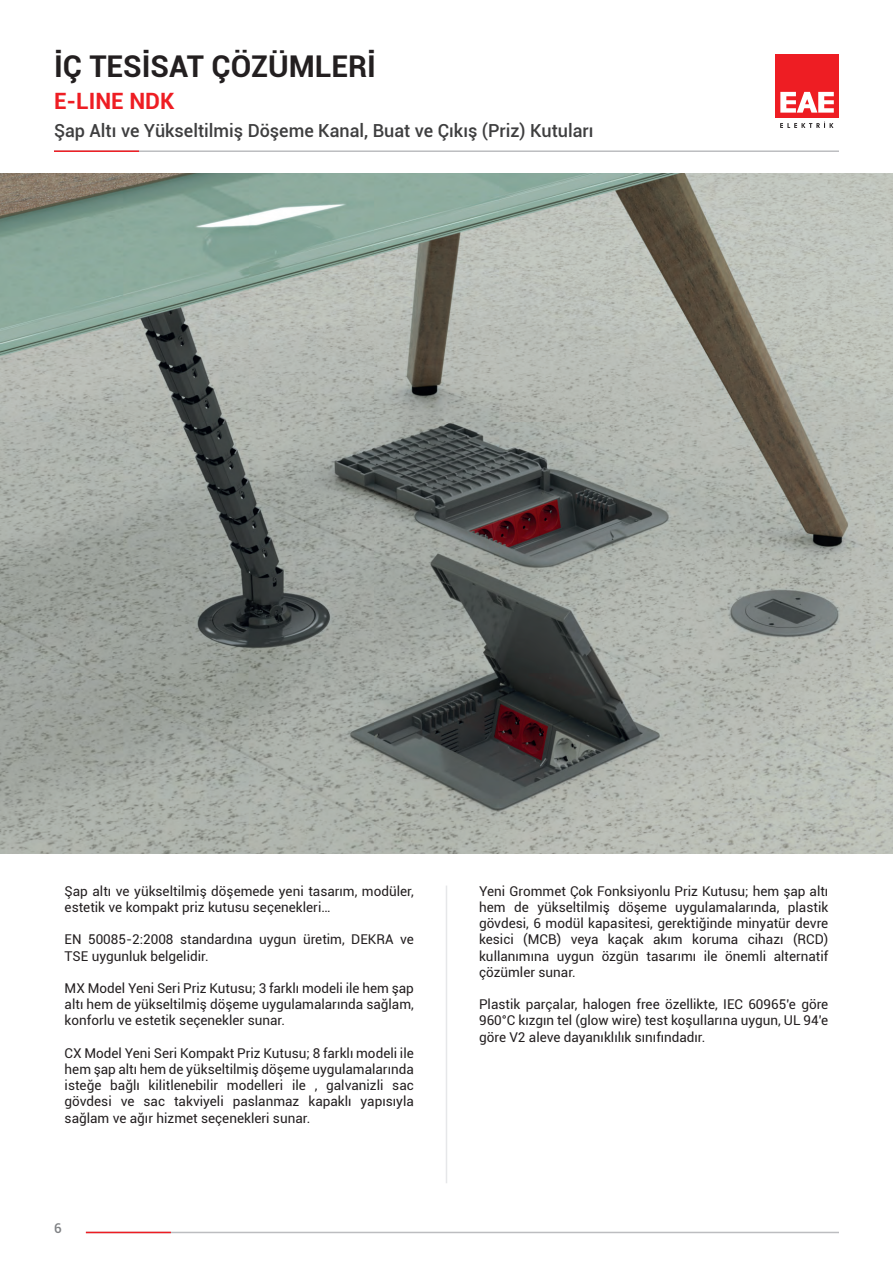
<style>
.page{position:relative;width:893px;height:1263px;background:#fff}
.page>*{position:absolute;margin:0;border:0;box-sizing:border-box;transform-origin:0 0}
.t1{font:700 30px "Roboto";color:#231f20}
.t2{font:700 22.5px "Roboto";color:#ee1d23}
.t3{font:500 18px "Roboto";color:#3e3e3f}
.t4{font:13.5px/16.2px "Roboto";color:#231f20;text-align:justify}
.t5{font:500 13.5px "Roboto";color:#808285}
</style>
<div class="page">
<hr style="left:54px;top:150px;width:785px;height:2px;background:#bcbdc0">
<hr style="left:54px;top:150px;width:85px;height:2px;background:#ee1d23">
<hr style="left:86px;top:1232px;width:753px;height:1px;background:#bcbdc0">
<hr style="left:86px;top:1232px;width:85px;height:1px;background:#ee1d23">
<div style="left:775px;top:54px;width:64px;height:64px;background:#ee1d23"></div>
<svg style="left:780px;top:92px;width:54px;height:21px"></svg>
<svg style="left:780px;top:122px;width:53px;height:6px"></svg>
<img style="left:0;top:173px;width:893px;height:681px">
<hr style="left:446px;top:885px;width:1px;height:298px;background:#e6e7e9">
<h1 class="t1" style="left:54px;top:45px;width:324px">İÇ TESİSAT ÇÖZÜMLERİ</h1>
<p class="t2" style="left:54px;top:85px;width:122px">E-LINE NDK</p>
<p class="t3" style="left:54px;top:118px;width:541px">Şap Altı ve Yükseltilmiş Döşeme Kanal, Buat ve Çıkış (Priz) Kutuları</p>
<p class="t4" style="left:65px;top:882px;width:351px">Şap altı ve yükseltilmiş döşemede yeni tasarım, modüler, estetik ve kompakt priz kutusu seçenekleri…</p>
<p class="t4" style="left:65px;top:931px;width:351px">EN 50085-2:2008 standardına uygun üretim, DEKRA ve<br>TSE uygunluk belgelidir.</p>
<p class="t4" style="left:65px;top:979px;width:351px">MX Model Yeni Seri Priz Kutusu; 3 farklı modeli ile hem şap altı hem de yükseltilmiş döşeme uygulamalarında sağlam, konforlu ve estetik seçenekler sunar.</p>
<p class="t4" style="left:65px;top:1044px;width:351px">CX Model Yeni Seri Kompakt Priz Kutusu; 8 farklı modeli ile hem şap altı hem de yükseltilmiş döşeme uygulamalarında isteğe bağlı kilitlenebilir modelleri ile , galvanizli sac gövdesi ve sac takviyeli paslanmaz kapaklı yapısıyla sağlam ve ağır hizmet seçenekleri sunar.</p>
<p class="t5" style="left:54px;top:1219px;width:9px">6</p>
<p class="t4" style="left:479px;top:882px;width:351px">Yeni Grommet Çok Fonksiyonlu Priz Kutusu; hem şap altı hem de yükseltilmiş döşeme uygulamalarında, plastik gövdesi, 6 modül kapasitesi, gerektiğinde minyatür devre kesici (MCB) veya kaçak akım koruma cihazı (RCD) kullanımına uygun özgün tasarımı ile önemli alternatif çözümler sunar.</p>
<p class="t4" style="left:479px;top:996px;width:351px">Plastik parçalar, halogen free özellikte, IEC 60965'e göre 960°C kızgın tel (glow wire) test koşullarına uygun, UL 94'e göre V2 aleve dayanıklılık sınıfındadır.</p>
</div>
